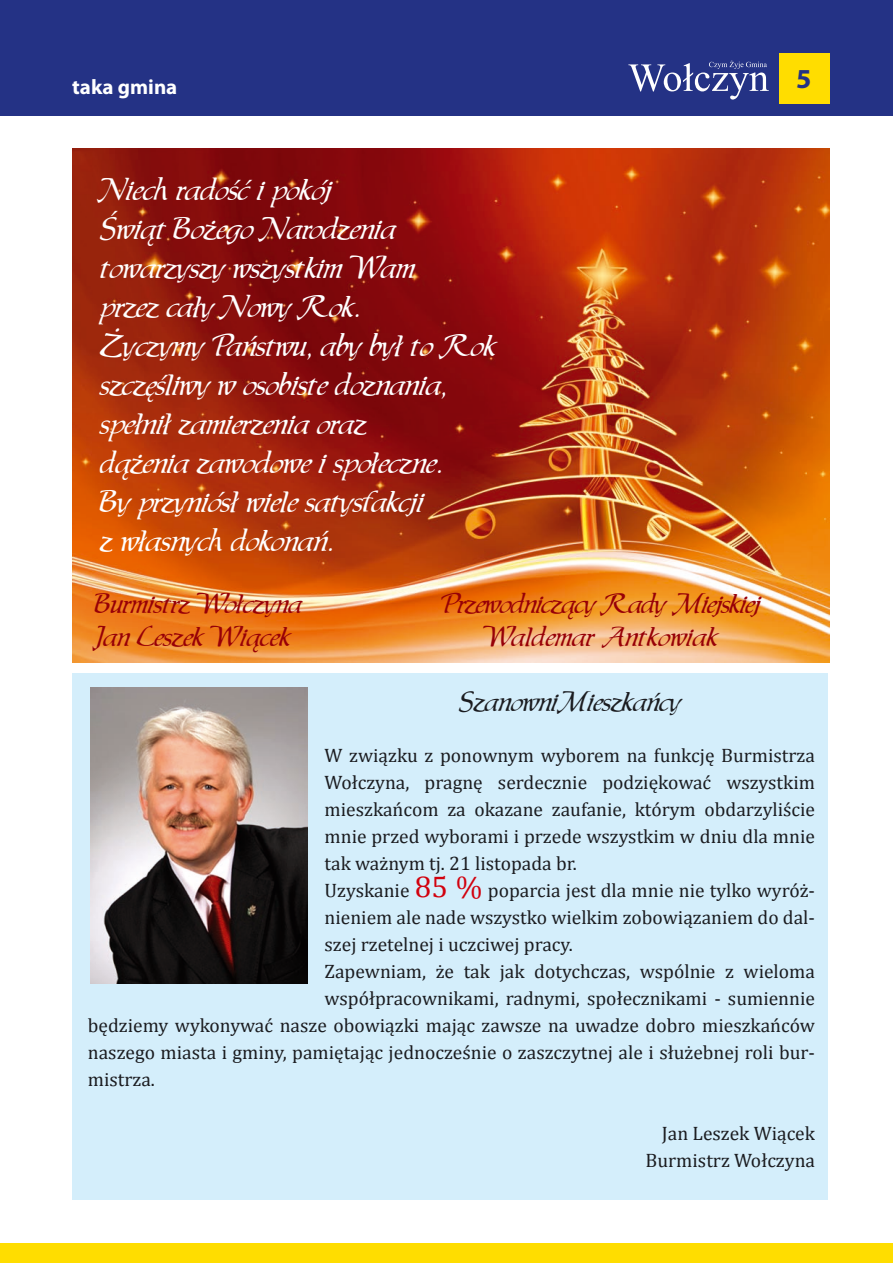
<style>
.page{position:relative;width:893px;height:1263px;background:#fff}
.page>*{position:absolute;margin:0;border:0;box-sizing:border-box;transform-origin:0 0}
.t1{font:30px/39px "EFN Lemon";color:#fff}
.t2{font:700 27.6px "Myriad Pro";color:#243285}
.t3{font:27px/32.4px "EFN Lemon";letter-spacing:-.02em;color:#970007;text-align:center}
.t4{font:27px/32.4px "EFN Lemon";color:#970007}
.t5{font:27px "EFN Lemon";color:#1b1c20}
.t6{font:700 21px "Myriad Pro";color:#fff}
.t7{font:19.5px/27px "Cambria";color:#1b1c20;text-align:right}
.s1{font-size:30px;color:#d1010e}
</style>
<div class="page">
<div style="left:72px;top:673px;width:756px;height:526px;background:#d4eefb"></div>
<svg style="left:0;top:1244px;width:1px;height:19px"></svg>
<div style="left:0;top:0;width:893px;height:115px;background:#243285"></div>
<div style="left:779px;top:53px;width:50px;height:50px;background:#fd0"></div>
<svg style="left:628px;top:61px;width:141px;height:39px"></svg>
<div style="left:1px;top:1244px;width:892px;height:19px;background:#fd0"></div>
<img style="left:72px;top:149px;width:757px;height:513px">
<img style="left:91px;top:687px;width:216px;height:297px">
<p class="t6" style="left:72px;top:73px;width:107px">taka gmina</p>
<p class="t1" style="left:100px;top:170px;width:397px">Niech radość i pokój<br>Świąt Bożego Narodzenia towarzyszy wszystkim Wam<br>przez cały Nowy Rok.<br>Życzymy Państwu, aby był to Rok szczęśliwy w osobiste doznania, spełnił zamierzenia oraz<br>dążenia zawodowe i społeczne.<br>By przyniósł wiele satysfakcji<br>z własnych dokonań.</p>
<h3 class="t4" style="left:95px;top:588px;width:208px">Burmistrz Wołczyna<br>Jan Leszek Wiącek</h3>
<h3 class="t3" style="left:441px;top:588px;width:320px">Przewodniczący Rady Miejskiej<br>Waldemar Antkowiak</h3>
<h2 class="t2" style="left:796px;top:61px;width:17px">5</h2>
<h3 class="t5" style="left:459px;top:685px;width:224px">SzanowniMieszkańcy</h3>
<p class="t7" style="left:325px;top:742px;width:492px">W związku z ponownym wyborem na funkcję Burmistrza</p>
<p class="t7" style="left:325px;top:769px;width:492px">Wołczyna, pragnę serdecznie podziękować wszystkim</p>
<p class="t7" style="left:325px;top:796px;width:492px">mieszkańcom za okazane zaufanie, którym obdarzyliście</p>
<p class="t7" style="left:325px;top:823px;width:492px">mnie przed wyborami i przede wszystkim w dniu dla mnie</p>
<p class="t7" style="left:325px;top:850px;width:254px">tak ważnym tj. 21 listopada br.</p>
<p class="t7" style="left:325px;top:877px;width:492px">Uzyskanie <span class="s1">85 %</span> poparcia jest dla mnie nie tylko wyróż-</p>
<p class="t7" style="left:325px;top:904px;width:492px">nieniem ale nade wszystko wielkim zobowiązaniem do dal-</p>
<p class="t7" style="left:325px;top:931px;width:250px">szej rzetelnej i uczciwej pracy.</p>
<p class="t7" style="left:325px;top:958px;width:492px">Zapewniam, że tak jak dotychczas, wspólnie z wieloma</p>
<p class="t7" style="left:325px;top:985px;width:492px">współpracownikami, radnymi, społecznikami - sumiennie</p>
<p class="t7" style="left:88px;top:1012px;width:729px">będziemy wykonywać nasze obowiązki mając zawsze na uwadze dobro mieszkańców</p>
<p class="t7" style="left:88px;top:1039px;width:729px">naszego miasta i gminy, pamiętając jednocześnie o zaszczytnej ale i służebnej roli bur-</p>
<p class="t7" style="left:88px;top:1066px;width:69px">mistrza.</p>
<p class="t7" style="left:645px;top:1120px;width:171px">Jan Leszek Wiącek<br>Burmistrz Wołczyna</p>
</div>
